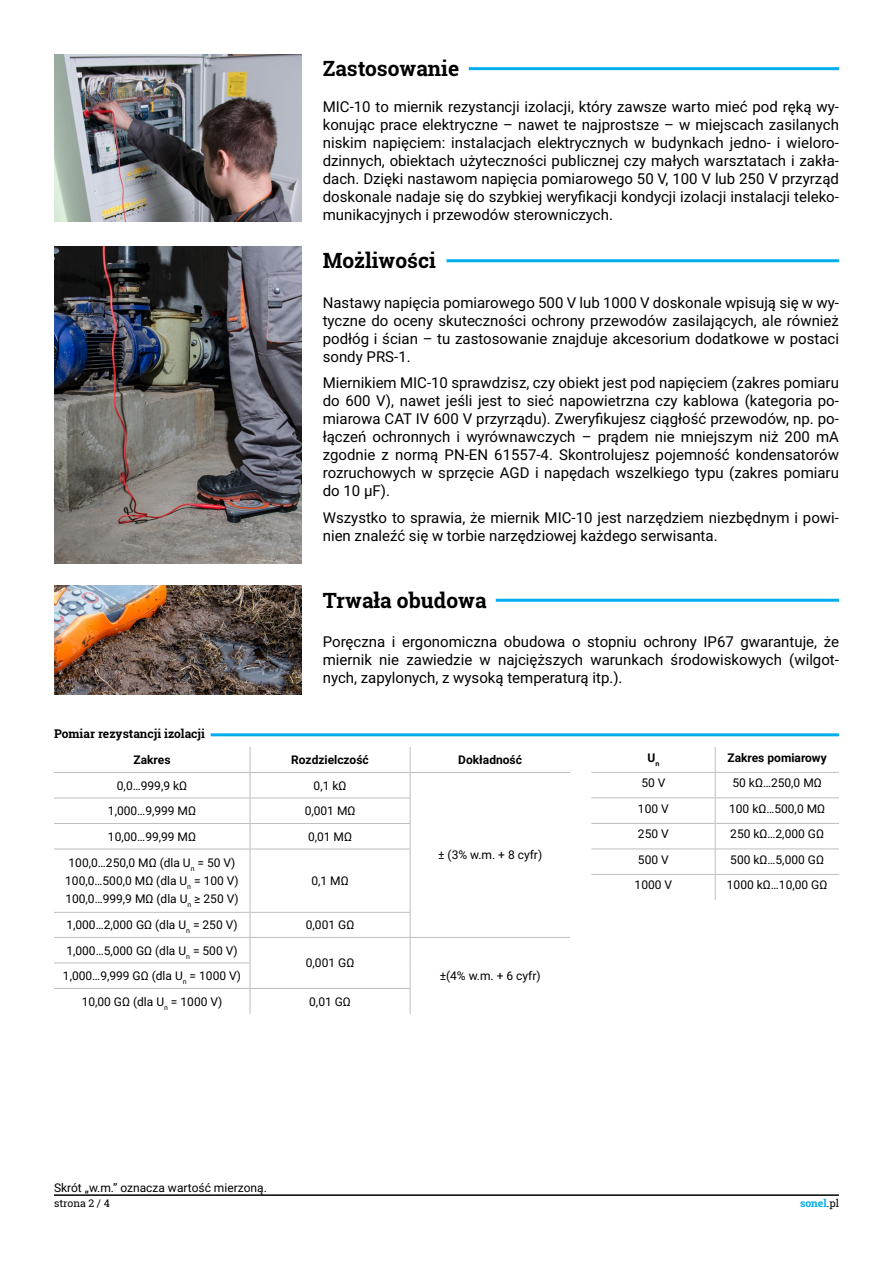
<style>
.page{position:relative;width:893px;height:1263px;background:#fff}
.page>*{position:absolute;margin:0;border:0;box-sizing:border-box;transform-origin:0 0}
.t1{font:700 21px "Roboto Slab";color:#000}
.t2{font:15px/18px "Roboto";color:#000;text-align:justify}
.t3{font:12px/18px "Roboto";color:#000}
.t4{font:700 12px "Roboto";color:#000}
.t5{font:700 12px "Roboto Slab";color:#000}
.t6{font:10.5px "Roboto Slab";color:#000}
.t7{font:700 10.5px "Roboto Slab";color:#00aeef}
.s1{font-weight:400;color:#000}
</style>
<div class="page">
<hr style="left:54px;top:1194px;width:785px;height:2px;background:#000">
<hr style="left:469px;top:67px;width:370px;height:3px;background:#00aeef">
<hr style="left:211px;top:733px;width:628px;height:3px;background:#00aeef">
<hr style="left:446px;top:259px;width:393px;height:3px;background:#00aeef">
<hr style="left:496px;top:599px;width:343px;height:3px;background:#00aeef">
<hr style="left:591px;top:772px;width:124px;height:1px;background:#bcbec0">
<hr style="left:715px;top:772px;width:124px;height:1px;background:#bcbec0">
<hr style="left:591px;top:797px;width:124px;height:1px;background:#bcbec0">
<hr style="left:715px;top:797px;width:124px;height:1px;background:#bcbec0">
<hr style="left:591px;top:823px;width:124px;height:1px;background:#bcbec0">
<hr style="left:715px;top:823px;width:124px;height:1px;background:#bcbec0">
<hr style="left:591px;top:848px;width:124px;height:1px;background:#bcbec0">
<hr style="left:715px;top:848px;width:124px;height:1px;background:#bcbec0">
<hr style="left:591px;top:874px;width:124px;height:1px;background:#bcbec0">
<hr style="left:715px;top:874px;width:124px;height:1px;background:#bcbec0">
<svg style="left:715px;top:747px;width:1px;height:153px"></svg>
<hr style="left:54px;top:772px;width:196px;height:1px;background:#bcbec0">
<hr style="left:250px;top:772px;width:160px;height:1px;background:#bcbec0">
<hr style="left:410px;top:772px;width:160px;height:1px;background:#bcbec0">
<hr style="left:410px;top:937px;width:160px;height:1px;background:#bcbec0">
<hr style="left:54px;top:798px;width:196px;height:1px;background:#bcbec0">
<hr style="left:250px;top:798px;width:160px;height:1px;background:#bcbec0">
<hr style="left:54px;top:823px;width:196px;height:1px;background:#bcbec0">
<hr style="left:250px;top:823px;width:160px;height:1px;background:#bcbec0">
<svg style="left:250px;top:747px;width:1px;height:102px"></svg>
<svg style="left:410px;top:747px;width:1px;height:102px"></svg>
<hr style="left:54px;top:849px;width:196px;height:1px;background:#bcbec0">
<hr style="left:250px;top:849px;width:160px;height:1px;background:#bcbec0">
<hr style="left:250px;top:849px;width:1px;height:63px;background:#bcbec0">
<hr style="left:410px;top:849px;width:1px;height:63px;background:#bcbec0">
<hr style="left:54px;top:912px;width:196px;height:1px;background:#bcbec0">
<hr style="left:250px;top:912px;width:160px;height:1px;background:#bcbec0">
<hr style="left:54px;top:937px;width:196px;height:1px;background:#bcbec0">
<hr style="left:250px;top:937px;width:160px;height:1px;background:#bcbec0">
<hr style="left:54px;top:962px;width:196px;height:1px;background:#bcbec0">
<hr style="left:54px;top:988px;width:196px;height:1px;background:#bcbec0">
<hr style="left:250px;top:988px;width:160px;height:1px;background:#bcbec0">
<svg style="left:250px;top:913px;width:1px;height:101px"></svg>
<svg style="left:410px;top:913px;width:1px;height:101px"></svg>
<img style="left:54px;top:246px;width:247px;height:317px">
<img style="left:54px;top:586px;width:247px;height:108px">
<img style="left:54px;top:54px;width:247px;height:168px">
<h1 class="t1" style="left:323px;top:54px;width:138px">Zastosowanie</h1>
<p class="t2" style="left:323px;top:97px;width:518px">MIC-10 to miernik rezystancji izolacji, który zawsze warto mieć pod ręką wy&shy;konując prace elektryczne – nawet te najprostsze – w miejscach zasilanych niskim napięciem: instalacjach elektrycznych w budynkach jedno- i wieloro&shy;dzinnych, obiektach użyteczności publicznej czy małych warsztatach i zakła&shy;dach. Dzięki nastawom napięcia pomiarowego 50 V, 100 V lub 250 V przyrząd doskonale nadaje się do szybkiej weryfikacji kondycji izolacji instalacji teleko&shy;munikacyjnych i przewodów sterowniczych.</p>
<h1 class="t1" style="left:323px;top:246px;width:115px">Możliwości</h1>
<p class="t2" style="left:323px;top:293px;width:518px">Nastawy napięcia pomiarowego 500 V lub 1000 V doskonale wpisują się w wy&shy;tyczne do oceny skuteczności ochrony przewodów zasilających, ale również podłóg i ścian – tu zastosowanie znajduje akcesorium dodatkowe w postaci sondy PRS-1.</p>
<p class="t2" style="left:323px;top:373px;width:518px">Miernikiem MIC-10 sprawdzisz, czy obiekt jest pod napięciem (zakres pomiaru do 600 V), nawet jeśli jest to sieć napowietrzna czy kablowa (kategoria po&shy;miarowa CAT IV 600 V przyrządu). Zweryfikujesz ciągłość przewodów, np. po&shy;łączeń ochronnych i wyrównawczych – prądem nie mniejszym niż 200 mA zgodnie z normą PN-EN 61557-4. Skontrolujesz pojemność kondensatorów rozruchowych w sprzęcie AGD i napędach wszelkiego typu (zakres pomiaru do 10 µF).</p>
<p class="t2" style="left:323px;top:508px;width:518px">Wszystko to sprawia, że miernik MIC-10 jest narzędziem niezbędnym i powi&shy;nien znaleźć się w torbie narzędziowej każdego serwisanta.</p>
<p class="t5" style="left:54px;top:726px;width:152px">Pomiar rezystancji izolacji</p>
<h1 class="t1" style="left:323px;top:586px;width:165px">Trwała obudowa</h1>
<p class="t2" style="left:323px;top:632px;width:518px">Poręczna i ergonomiczna obudowa o stopniu ochrony IP67 gwarantuje, że miernik nie zawiedzie w najcięższych warunkach środowiskowych (wilgot&shy;nych, zapylonych, z wysoką temperaturą itp.).</p>
<p class="t4" style="left:133px;top:751px;width:39px">Zakres</p>
<p class="t4" style="left:291px;top:751px;width:79px">Rozdzielczość</p>
<p class="t4" style="left:458px;top:751px;width:65px">Dokładność</p>
<p class="t3" style="left:117px;top:776px;width:72px">0,0…999,9 kΩ</p>
<p class="t3" style="left:314px;top:776px;width:34px">0,1 kΩ</p>
<p class="t3" style="left:108px;top:801px;width:90px">1,000…9,999 MΩ</p>
<p class="t3" style="left:305px;top:801px;width:52px">0,001 MΩ</p>
<p class="t3" style="left:108px;top:827px;width:90px">10,00…99,99 MΩ</p>
<p class="t3" style="left:308px;top:827px;width:46px">0,01 MΩ</p>
<p class="t3" style="left:65px;top:853px;width:175px">100,0…250,0 MΩ (dla U<sub>n</sub> = 50 V)<br>100,0…500,0 MΩ (dla U<sub>n</sub> = 100 V)<br>100,0…999,9 MΩ (dla U<sub>n</sub> ≥ 250 V)</p>
<p class="t3" style="left:311px;top:871px;width:39px">0,1 MΩ</p>
<p class="t3" style="left:438px;top:846px;width:105px">± (3% w.m. + 8 cyfr)</p>
<p class="t3" style="left:66px;top:916px;width:173px">1,000…2,000 GΩ (dla U<sub>n</sub> = 250 V)</p>
<p class="t3" style="left:306px;top:916px;width:50px">0,001 GΩ</p>
<p class="t3" style="left:66px;top:941px;width:173px">1,000…5,000 GΩ (dla U<sub>n</sub> = 500 V)</p>
<p class="t3" style="left:306px;top:954px;width:50px">0,001 GΩ</p>
<p class="t3" style="left:63px;top:966px;width:180px">1,000…9,999 GΩ (dla U<sub>n</sub> = 1000 V)</p>
<p class="t3" style="left:440px;top:966px;width:103px">±(4% w.m. + 6 cyfr)</p>
<p class="t3" style="left:82px;top:992px;width:142px">10,00 GΩ (dla U<sub>n</sub> = 1000 V)</p>
<p class="t3" style="left:309px;top:992px;width:43px">0,01 GΩ</p>
<p class="t3" style="left:54px;top:1178px;width:214px">Skrót „w.m.” oznacza wartość mierzoną.</p>
<p class="t4" style="left:647px;top:749px;width:13px">U<sub>n</sub></p>
<p class="t4" style="left:727px;top:749px;width:101px">Zakres pomiarowy</p>
<p class="t3" style="left:641px;top:774px;width:26px">50 V</p>
<p class="t3" style="left:732px;top:774px;width:91px">50 kΩ…250,0 MΩ</p>
<p class="t3" style="left:638px;top:799px;width:32px">100 V</p>
<p class="t3" style="left:729px;top:799px;width:98px">100 kΩ…500,0 MΩ</p>
<p class="t3" style="left:638px;top:825px;width:32px">250 V</p>
<p class="t3" style="left:730px;top:825px;width:95px">250 kΩ…2,000 GΩ</p>
<p class="t3" style="left:638px;top:850px;width:32px">500 V</p>
<p class="t3" style="left:730px;top:850px;width:95px">500 kΩ…5,000 GΩ</p>
<p class="t3" style="left:635px;top:876px;width:39px">1000 V</p>
<p class="t3" style="left:727px;top:876px;width:102px">1000 kΩ…10,00 GΩ</p>
<p class="t6" style="left:54px;top:1196px;width:57px">strona 2 / 4</p>
<p class="t7" style="left:800px;top:1196px;width:40px">sonel<span class="s1">.pl</span></p>
</div>
